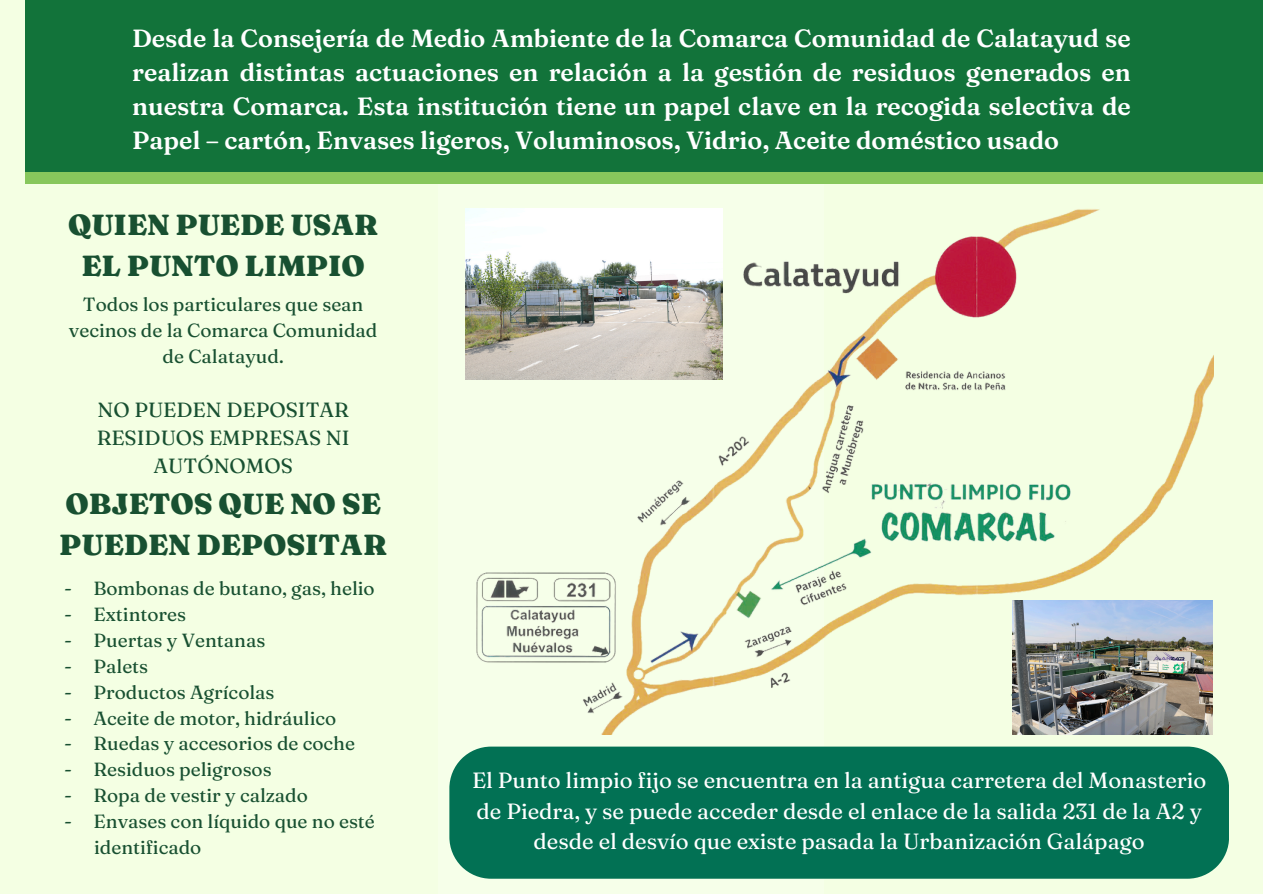
<style>
.page{position:relative;width:1263px;height:894px;background:#fff}
.page>*{position:absolute;margin:0;border:0;box-sizing:border-box;transform-origin:0 0}
.t1{font:900 28.95px/40.5px "Fraunces 9 pt";color:#185031;text-align:center}
.t2{font:600 24.9px/33.8px "Fraunces 9 pt";color:#fff;text-align:justify}
.t3{font:22.05px/30.3px "Fraunces 9 pt";color:#fff;text-align:center}
.t4{font:20.55px/28.2px "Fraunces 9 pt";color:#185031;text-align:center}
.t5{font:19.05px/25.8px "Fraunces 9 pt";color:#185031;text-align:center}
</style>
<div class="page">
<div style="left:0;top:0;width:1263px;height:893px;background:#f4ffe3"></div>
<div style="left:439px;top:0;width:385px;height:893px;background:#f6ffe9"></div>
<div style="left:25px;top:0;width:1238px;height:183px;background:#87c75c"></div>
<div style="left:25px;top:0;width:1238px;height:172px;background:#12733a"></div>
<img style="left:465px;top:208px;width:748px;height:526px">
<img style="left:465px;top:208px;width:257px;height:171px">
<img style="left:1012px;top:600px;width:201px;height:134px">
<div style="left:449px;top:746px;width:780px;height:132px;background:#027154"></div>
<p class="t2" style="left:132px;top:21px;width:1000px">Desde la Consejería de Medio Ambiente de la Comarca Comunidad de Calatayud se realizan distintas actuaciones en relación a la gestión de residuos generados en nuestra Comarca. Esta institución tiene un papel clave en la recogida selectiva de Papel – cartón, Envases ligeros, Voluminosos, Vidrio, Aceite doméstico usado</p>
<p class="t1" style="left:68px;top:204px;width:312px">QUIEN PUEDE USAR<br>EL PUNTO LIMPIO</p>
<p class="t5" style="left:69px;top:291px;width:310px">Todos los particulares que sean vecinos de la Comarca Comunidad de Calatayud.</p>
<h1 class="t4" style="left:97px;top:395px;width:254px">NO PUEDEN DEPOSITAR<br>RESIDUOS EMPRESAS NI<br>AUTÓNOMOS</h1>
<h1 class="t1" style="left:59px;top:483px;width:329px;text-align:left">OBJETOS QUE NO SE<br>PUEDEN DEPOSITAR</h1>
<p class="t5" style="left:64px;top:575px;width:312px">- Bombonas de butano, gas, helio</p>
<p class="t5" style="left:64px;top:601px;width:123px">- Extintores</p>
<p class="t5" style="left:64px;top:627px;width:203px">- Puertas y Ventanas</p>
<p class="t5" style="left:64px;top:652px;width:86px">- Palets</p>
<p class="t5" style="left:64px;top:678px;width:212px">- Productos Agrícolas</p>
<p class="t5" style="left:64px;top:704px;width:274px">- Aceite de motor, hidráulico</p>
<p class="t5" style="left:64px;top:730px;width:292px">- Ruedas y accesorios de coche</p>
<p class="t5" style="left:64px;top:756px;width:209px">- Residuos peligrosos</p>
<p class="t5" style="left:64px;top:782px;width:245px">- Ropa de vestir y calzado</p>
<p class="t5" style="left:64px;top:808px;width:312px">- Envases con líquido que no esté</p>
<p class="t5" style="left:94px;top:834px;width:109px">identificado</p>
<p class="t3" style="left:472px;top:765px;width:736px">El Punto limpio fijo se encuentra en la antigua carretera del Monasterio de Piedra, y se puede acceder desde el enlace de la salida 231 de la A2 y desde el desvío que existe pasada la Urbanización Galápago</p>
</div>
